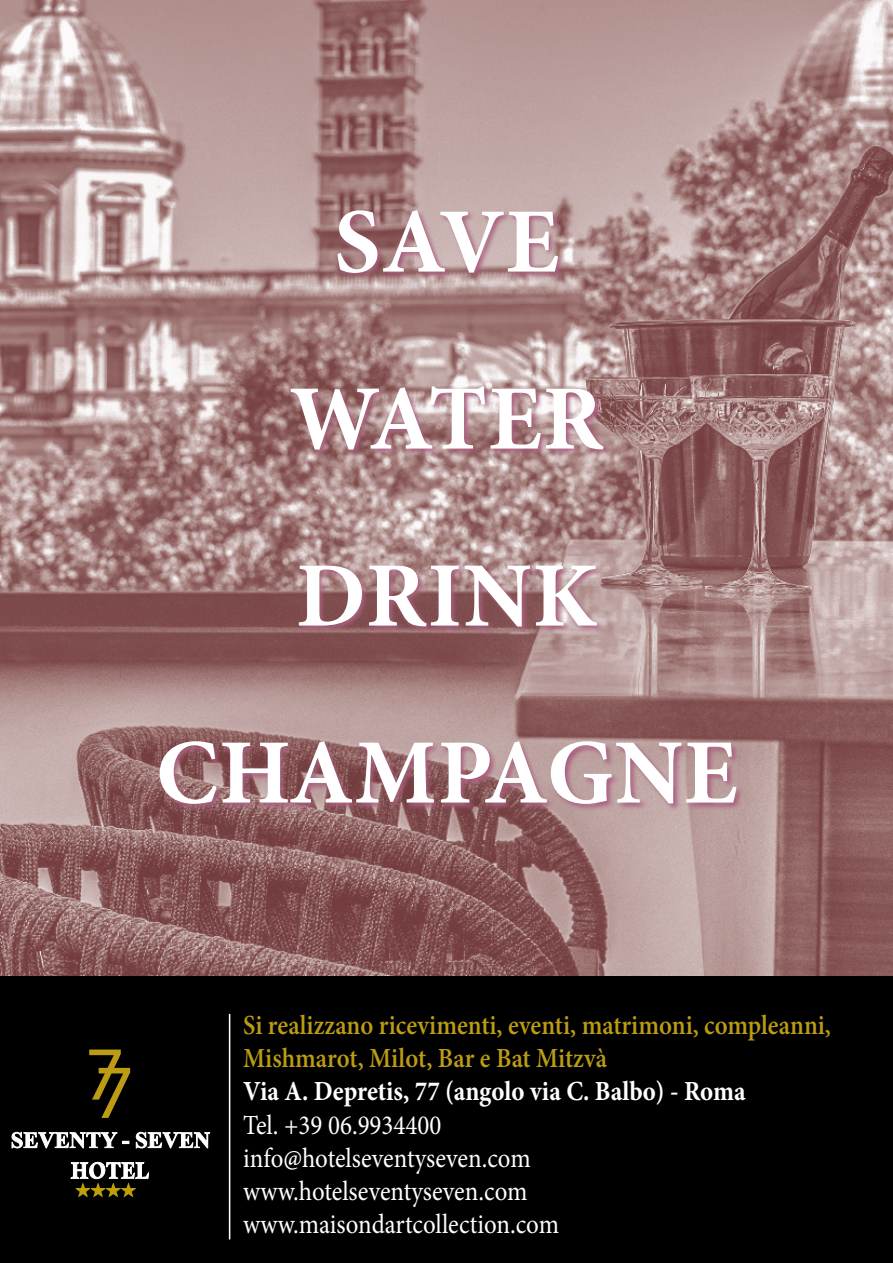
<style>
.page{position:relative;width:893px;height:1263px;background:#fff}
.page>*{position:absolute;margin:0;border:0;box-sizing:border-box;transform-origin:0 0}
.t1{font:700 92.1px/177px "Minion Pro";letter-spacing:.01em;color:#fff;text-align:center}
.t2{font:27.6px/33.2px "Minion Pro";color:#fff;scale:.9 1}
.t3{font:600 27.6px/33.2px "Minion Pro";color:#bb9c12;scale:.9 1}
.t4{font:700 27.6px "Minion Pro";color:#fff;scale:.9 1}
</style>
<div class="page">
<div style="left:0;top:953px;width:893px;height:310px;background:#000"></div>
<img style="left:0;top:0;width:893px;height:975px">
<svg style="left:71px;top:1162px;width:78px;height:35px"></svg>
<svg style="left:89px;top:1049px;width:41px;height:69px"></svg>
<svg style="left:12px;top:1132px;width:117px;height:16px"></svg>
<svg style="left:136px;top:1132px;width:74px;height:16px"></svg>
<svg style="left:158px;top:209px;width:586px;height:602px;background:#a78082"></svg>
<hr style="left:229px;top:1014px;width:1px;height:225px;background:#fff">
<h1 class="t1" style="left:156px;top:152px;width:583px">SAVE<br>WATER<br>DRINK<br>CHAMPAGNE</h1>
<p class="t3" style="left:243px;top:1008px;width:655px">Si realizzano ricevimenti, eventi, matrimoni, compleanni,<br>Mishmarot, Milot, Bar e Bat Mitzvà</p>
<p class="t4" style="left:243px;top:1072px;width:560px">Via A. Depretis, 77 (angolo via C. Balbo) - Roma</p>
<p class="t2" style="left:243px;top:1108px;width:352px">Tel. +39 06.9934400 info@hotelseventyseven.com www.hotelseventyseven.com www.maisondartcollection.com</p>
</div>
